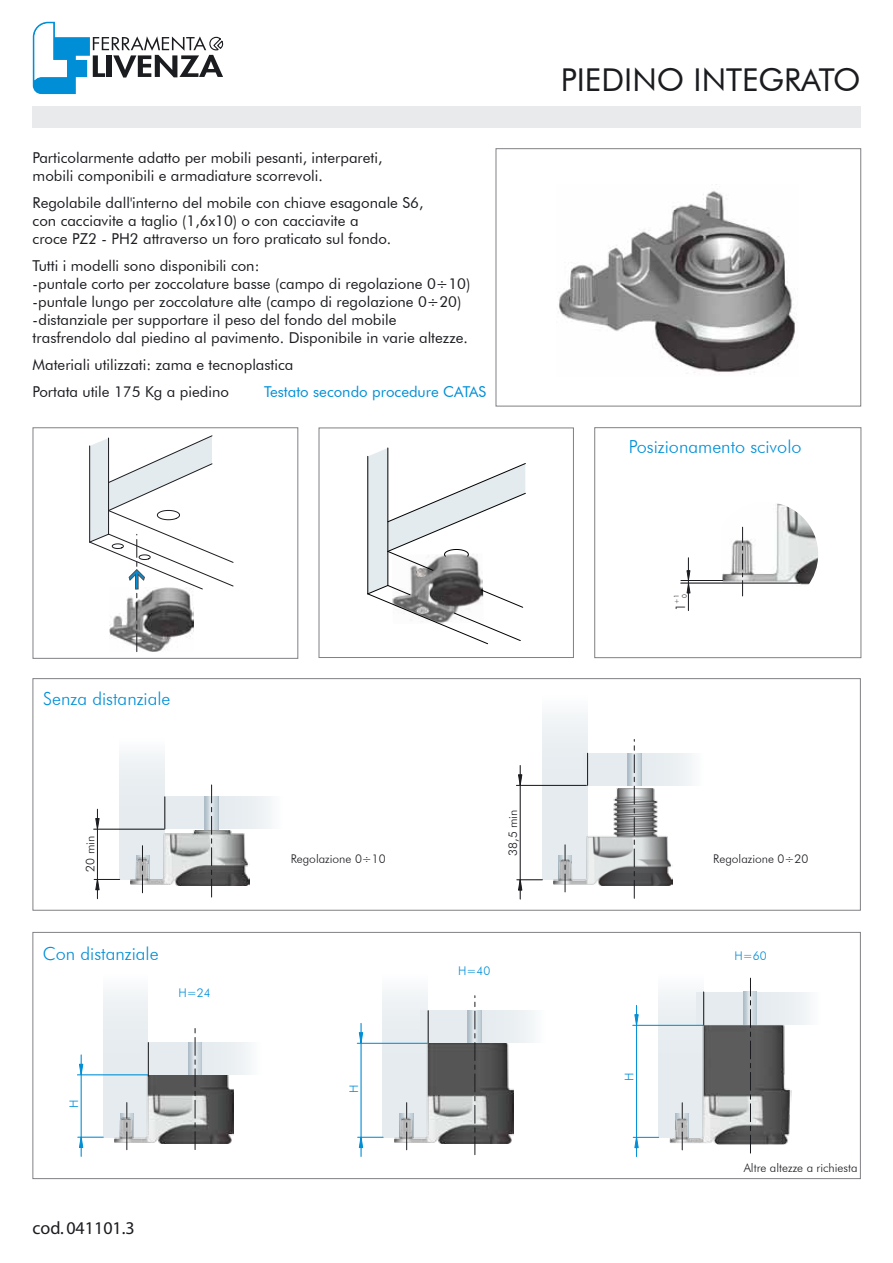
<style>
.page{position:relative;width:893px;height:1263px;background:#fff}
.page>*{position:absolute;margin:0;border:0;box-sizing:border-box;transform-origin:0 0}
.t1{font:31.5px "Futura BT";color:#1b1c20}
.t2{font:300 18px "Futura BT";color:#008fd7}
.t3{font:18px "Myriad";color:#1b1c20}
.t4{font:15px/18px "Futura BT";color:#1b1c20}
.t5{font:15px "Futura BT";color:#008fd7}
.t6{font:300 13.2px "Futura BT";color:#1b1c20}
.t7{font:300 12px "Futura BT";color:#1b1c20}
.t8{font:300 12px "Futura BT";color:#008fd7}
.t9{font:300 6.6px/7.9px "Futura BT";color:#1b1c20;text-align:right}
</style>
<div class="page">
<div style="left:103px;top:971px;width:45px;height:167px;background:linear-gradient(to bottom,#f3f6f8,#e0e7eb)"></div>
<div style="left:383px;top:971px;width:44px;height:167px;background:linear-gradient(to bottom,#f3f6f8,#e0e7eb)"></div>
<div style="left:658px;top:971px;width:45px;height:167px;background:linear-gradient(to bottom,#f3f6f8,#e0e7eb)"></div>
<img style="left:115px;top:1043px;width:119px;height:100px">
<svg style="left:127px;top:1103px;width:1px;height:47px"></svg>
<svg style="left:141px;top:1043px;width:109px;height:32px;background:#e7ecef"></svg>
<svg style="left:188px;top:1042px;width:14px;height:33px"></svg>
<svg style="left:421px;top:1011px;width:113px;height:32px;background:#e5ebee"></svg>
<svg style="left:468px;top:1010px;width:13px;height:33px"></svg>
<svg style="left:696px;top:992px;width:113px;height:32px;background:#e6ecef"></svg>
<svg style="left:743px;top:992px;width:13px;height:32px"></svg>
<div style="left:120px;top:736px;width:44px;height:144px;background:linear-gradient(to bottom,#f3f6f7,#dee5e9)"></div>
<div style="left:542px;top:692px;width:45px;height:188px;background:linear-gradient(to bottom,#f3f6f7,#e0e7eb)"></div>
<svg style="left:162px;top:797px;width:109px;height:32px;background:#e5ebee"></svg>
<svg style="left:584px;top:753px;width:108px;height:32px;background:#e6ebee"></svg>
<svg style="left:205px;top:797px;width:13px;height:32px"></svg>
<svg style="left:628px;top:753px;width:13px;height:33px"></svg>
<div style="left:32px;top:106px;width:828px;height:22px;background:#e9eaeb"></div>
<hr style="left:77px;top:1075px;width:71px;height:1px;background:#008fd7">
<hr style="left:81px;top:1055px;width:1px;height:101px;background:#008fd7">
<svg style="left:79px;top:1064px;width:4px;height:11px"></svg>
<svg style="left:78px;top:1137px;width:25px;height:11px"></svg>
<img style="left:721px;top:503px;width:97px;height:84px">
<hr style="left:688px;top:558px;width:1px;height:53px;background:#1b1c20">
<hr style="left:680px;top:583px;width:119px;height:1px;background:#1b1c20">
<hr style="left:516px;top:785px;width:70px;height:1px;background:#1b1c20">
<hr style="left:520px;top:765px;width:1px;height:134px;background:#1b1c20">
<svg style="left:518px;top:774px;width:4px;height:12px"></svg>
<svg style="left:517px;top:879px;width:25px;height:11px"></svg>
<hr style="left:587px;top:753px;width:1px;height:32px;background:#1b1c20">
<hr style="left:94px;top:829px;width:70px;height:1px;background:#1b1c20">
<hr style="left:97px;top:809px;width:1px;height:90px;background:#1b1c20">
<svg style="left:95px;top:818px;width:4px;height:11px"></svg>
<svg style="left:94px;top:879px;width:26px;height:11px"></svg>
<hr style="left:164px;top:797px;width:1px;height:32px;background:#1b1c20">
<svg style="left:742px;top:527px;width:1px;height:70px"></svg>
<img style="left:559px;top:191px;width:238px;height:182px">
<svg style="left:686px;top:570px;width:4px;height:23px"></svg>
<hr style="left:357px;top:1043px;width:70px;height:1px;background:#008fd7">
<hr style="left:361px;top:1023px;width:1px;height:134px;background:#008fd7">
<svg style="left:359px;top:1032px;width:4px;height:11px"></svg>
<svg style="left:357px;top:1137px;width:26px;height:11px"></svg>
<hr style="left:428px;top:1011px;width:1px;height:33px;background:#1b1c20">
<hr style="left:148px;top:1043px;width:1px;height:33px;background:#1b1c20">
<hr style="left:632px;top:1025px;width:71px;height:1px;background:#008fd7">
<hr style="left:636px;top:1005px;width:1px;height:152px;background:#008fd7">
<svg style="left:634px;top:1014px;width:4px;height:12px"></svg>
<svg style="left:633px;top:1137px;width:25px;height:11px"></svg>
<hr style="left:703px;top:992px;width:1px;height:34px;background:#1b1c20">
<div style="left:594px;top:427px;width:267px;height:231px;border:1px solid #818084"></div>
<div style="left:495px;top:148px;width:366px;height:258px;border:1px solid #818084"></div>
<div style="left:33px;top:678px;width:827px;height:233px;border:1px solid #818084"></div>
<div style="left:32px;top:932px;width:828px;height:247px;border:1px solid #818084"></div>
<div style="left:33px;top:427px;width:265px;height:232px;border:1px solid #818084"></div>
<div style="left:318px;top:428px;width:256px;height:230px;border:1px solid #818084"></div>
<hr style="left:681px;top:580px;width:41px;height:1px;background:#1b1c20">
<svg style="left:367px;top:448px;width:158px;height:196px"></svg>
<img style="left:415px;top:606px;width:16px;height:8px">
<svg style="left:33px;top:22px;width:190px;height:72px"></svg>
<img style="left:553px;top:788px;width:119px;height:98px">
<svg style="left:634px;top:739px;width:1px;height:159px"></svg>
<svg style="left:565px;top:845px;width:1px;height:47px"></svg>
<img style="left:131px;top:831px;width:118px;height:55px">
<svg style="left:211px;top:784px;width:1px;height:113px"></svg>
<svg style="left:142px;top:846px;width:1px;height:47px"></svg>
<svg style="left:195px;top:1028px;width:1px;height:122px"></svg>
<img style="left:394px;top:1043px;width:120px;height:100px">
<svg style="left:474px;top:996px;width:1px;height:159px"></svg>
<svg style="left:406px;top:1103px;width:1px;height:47px"></svg>
<img style="left:668px;top:1024px;width:123px;height:120px">
<svg style="left:682px;top:1103px;width:1px;height:47px"></svg>
<svg style="left:750px;top:977px;width:1px;height:176px"></svg>
<svg style="left:89px;top:435px;width:144px;height:217px"></svg>
<p class="t4" style="left:33px;top:149px;width:351px">Particolarmente adatto per mobili pesanti, interpareti, mobili componibili e armadiature scorrevoli.</p>
<p class="t4" style="left:33px;top:194px;width:392px">Regolabile dall'interno del mobile con chiave esagonale S6, con cacciavite a taglio (1,6x10) o con cacciavite a<br>croce PZ2 - PH2 attraverso un foro praticato sul fondo.</p>
<p class="t4" style="left:33px;top:257px;width:439px">Tutti i modelli sono disponibili con:<br>-puntale corto per zoccolature basse (campo di regolazione 0÷10) -puntale lungo per zoccolature alte (campo di regolazione 0÷20) -distanziale per supportare il peso del fondo del mobile trasfrendolo dal piedino al pavimento. Disponibile in varie altezze.</p>
<p class="t4" style="left:33px;top:351px;width:262px;line-height:27px">Materiali utilizzati: zama e tecnoplastica<br>Portata utile 175 Kg a piedino</p>
<p class="t5" style="left:264px;top:383px;width:223px">Testato secondo procedure CATAS</p>
<p class="t2" style="left:43px;top:688px;width:129px">Senza distanziale</p>
<h1 class="t1" style="left:560px;top:60px;width:301px">PIEDINO INTEGRATO</h1>
<p class="t2" style="left:629px;top:435px;width:174px">Posizionamento scivolo</p>
<p class="t9" style="left:672px;top:604px;width:11px;rotate:-90deg">+1<br>0</p>
<p class="t6" style="left:672px;top:611px;width:9px;rotate:-90deg">1</p>
<p class="t7" style="left:83px;top:872px;width:37px;rotate:-90deg">20 min</p>
<p class="t2" style="left:43px;top:943px;width:117px">Con distanziale</p>
<p class="t8" style="left:178px;top:985px;width:34px">H=24</p>
<p class="t8" style="left:67px;top:1108px;width:10px;rotate:-90deg">H</p>
<p class="t3" style="left:33px;top:1219px;width:104px">cod. 041101.3</p>
<p class="t7" style="left:505px;top:856px;width:48px;rotate:-90deg">38,5 min</p>
<p class="t7" style="left:291px;top:851px;width:96px">Regolazione 0÷10</p>
<p class="t7" style="left:713px;top:851px;width:96px">Regolazione 0÷20</p>
<p class="t8" style="left:346px;top:1093px;width:10px;rotate:-90deg">H</p>
<p class="t8" style="left:458px;top:964px;width:34px">H=40</p>
<p class="t8" style="left:622px;top:1081px;width:10px;rotate:-90deg">H</p>
<p class="t8" style="left:734px;top:948px;width:34px">H=60</p>
<p class="t7" style="left:743px;top:1160px;width:115px">Altre altezze a richiesta</p>
</div>
